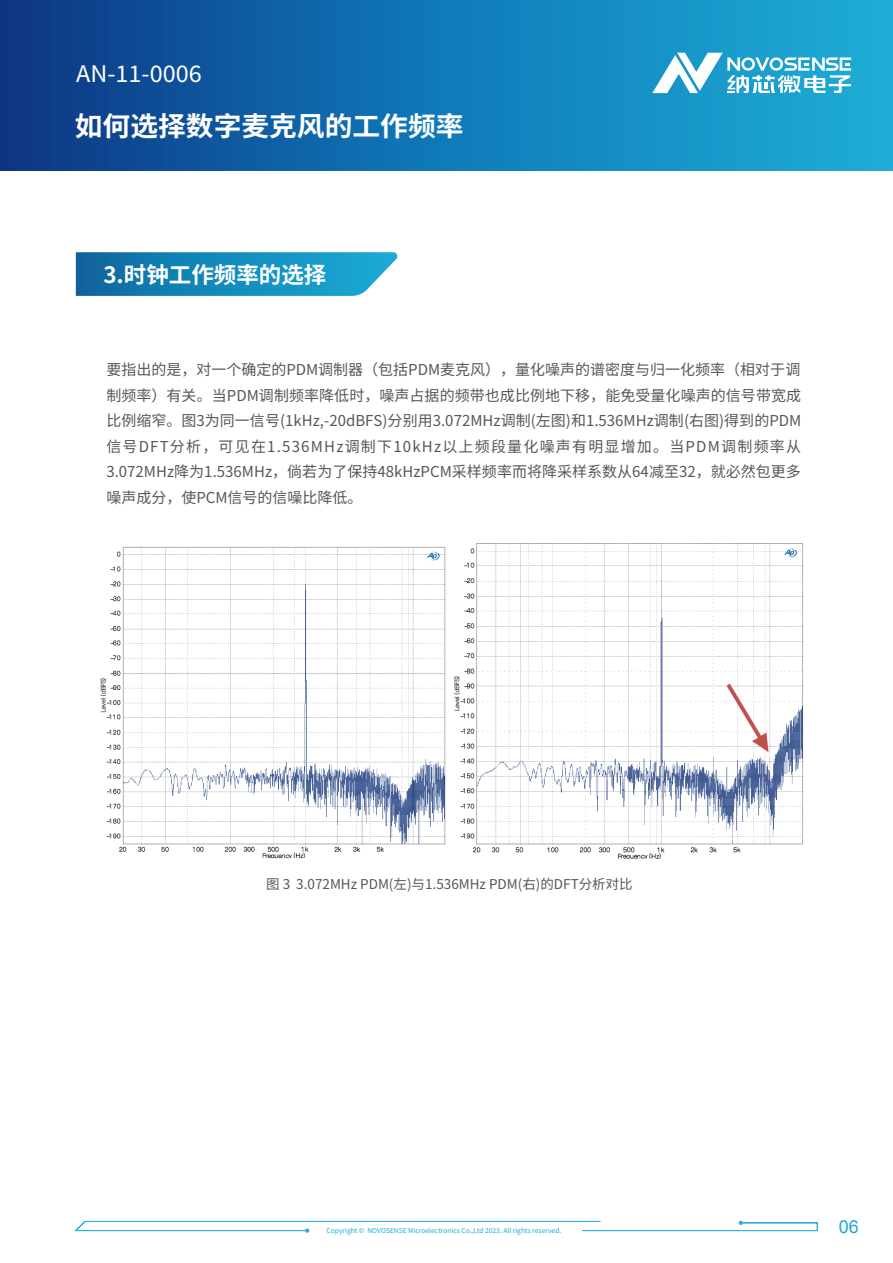
<style>
.page{position:relative;width:893px;height:1263px;background:#fff}
.page>*{position:absolute;margin:0;border:0;box-sizing:border-box;transform-origin:0 0}
.t1{font:700 27px "Source Han Sans CN";color:#fff}
.t2{font:25.5px "Source Sans Pro";color:#fff}
.t3{font:700 22.5px "Source Han Sans CN";color:#fff}
.t4{font:18px "Arial";color:#1ca9d4}
.t5{font:15px/25.5px "Source Han Sans CN";color:#585757;text-align:justify}
.t6{font:13.5px "Source Han Sans CN";color:#585757}
.t7{font:7.5px "Source Sans Pro";color:#1eadd6}
</style>
<div class="page">
<svg style="left:0;top:0;width:893px;height:170px;background:#1778b1"></svg>
<svg style="left:29px;top:0;width:826px;height:170px;background:#1777b3"></svg>
<svg style="left:74px;top:1221px;width:744px;height:12px"></svg>
<svg style="left:76px;top:252px;width:322px;height:44px;background:#2190be"></svg>
<img style="left:100px;top:543px;width:703px;height:316px">
<h2 class="t2" style="left:76px;top:57px;width:127px">AN-11-0006</h2>
<h1 class="t1" style="left:75px;top:111px;width:390px">如何选择数字麦克风的工作频率</h1>
<h3 class="t3" style="left:103px;top:262px;width:225px">3.时钟工作频率的选择</h3>
<p class="t5" style="left:106px;top:357px;width:697px">要指出的是，对一个确定的PDM调制器（包括PDM麦克风），量化噪声的谱密度与归一化频率（相对于调制频率）有关。当PDM调制频率降低时，噪声占据的频带也成比例地下移，能免受量化噪声的信号带宽成比例缩窄。图3为同一信号(1kHz,-20dBFS)分别用3.072MHz调制(左图)和1.536MHz调制(右图)得到的PDM信号DFT分析，可见在1.536MHz调制下10kHz以上频段量化噪声有明显增加。当PDM调制频率从3.072MHz降为1.536MHz，倘若为了保持48kHzPCM采样频率而将降采样系数从64减至32，就必然包更多噪声成分，使PCM信号的信噪比降低。</p>
<p class="t6" style="left:266px;top:877px;width:368px">图 3 3.072MHz PDM(左)与1.536MHz PDM(右)的DFT分析对比</p>
<p class="t7" style="left:327px;top:1226px;width:236px">Copyright © NOVOSENSE Microelectronics Co.,Ltd 2023. All rights reserved.</p>
<p class="t4" style="left:839px;top:1215px;width:22px">06</p>
</div>
